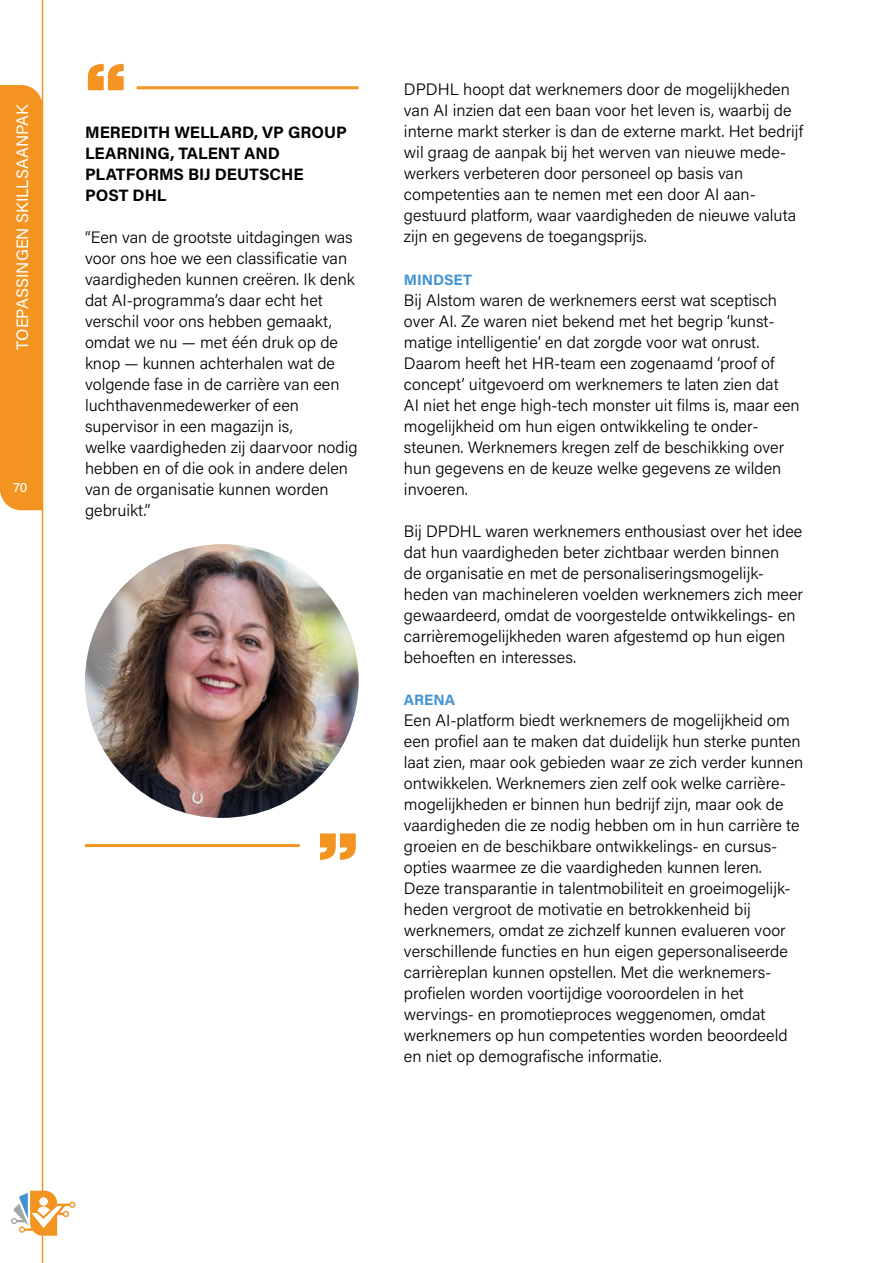
<style>
.page{position:relative;width:893px;height:1263px;background:#fff}
.page>*{position:absolute;margin:0;border:0;box-sizing:border-box;transform-origin:0 0}
.t1{font:700 93.75px "Founders Grotesk";color:#f39322}
.t2{font:300 16.5px/21px "Acumin Pro";color:#000}
.t3{font:700 16.5px/21px "Acumin Pro";color:#000}
.t4{font:16.5px "Acumin Pro";color:#fff}
.t5{font:700 15px "Acumin Pro";color:#4293d0}
.t6{font:500 13.5px "Acumin Pro";color:#fff}
</style>
<div class="page">
<div style="left:0;top:85px;width:42px;height:425px;background:#f39322"></div>
<hr style="left:42px;top:0;width:1px;height:1263px;background:#f39322">
<svg style="left:11px;top:1191px;width:65px;height:45px"></svg>
<hr style="left:0;top:85px;width:1px;height:405px;background:#f39322">
<img style="left:85px;top:544px;width:274px;height:274px;border-radius:137px">
<hr style="left:85px;top:844px;width:215px;height:3px;background:#f39322">
<hr style="left:137px;top:86px;width:222px;height:3px;background:#f39322">
<p class="t4" style="left:11px;top:350px;width:247px;rotate:-90deg">TOEPASSINGEN SKILLSAANPAK</p>
<p class="t6" style="left:13px;top:478px;width:16px">70</p>
<h1 class="t1" style="left:85px;top:33px;width:43px">“</h1>
<p class="t3" style="left:85px;top:121px;width:263px">MEREDITH WELLARD, VP GROUP<br>LEARNING, TALENT AND<br>PLATFORMS BIJ DEUTSCHE<br>POST DHL</p>
<p class="t2" style="left:85px;top:226px;width:274px">“Een van de grootste uitdagingen was voor ons hoe we een classificatie van vaardigheden kunnen creëren. Ik denk dat AI-programma’s daar echt het verschil voor ons hebben gemaakt, omdat we nu — met één druk op de knop — kunnen achterhalen wat de volgende fase in de carrière van een luchthavenmedewerker of een supervisor in een magazijn is,<br>welke vaardigheden zij daarvoor nodig hebben en of die ook in andere delen van de organisatie kunnen worden gebruikt.”</p>
<h1 class="t1" style="left:359px;top:891px;width:43px;rotate:-180deg">“</h1>
<p class="t2" style="left:404px;top:78px;width:401px">DPDHL hoopt dat werknemers door de mogelijkheden van AI inzien dat een baan voor het leven is, waarbij de interne markt sterker is dan de externe markt. Het bedrijf wil graag de aanpak bij het werven van nieuwe mede&shy;werkers verbeteren door personeel op basis van competenties aan te nemen met een door AI aan&shy;gestuurd platform, waar vaardigheden de nieuwe valuta zijn en gegevens de toegangsprijs.</p>
<p class="t5" style="left:404px;top:269px;width:70px">MINDSET</p>
<p class="t2" style="left:404px;top:289px;width:397px">Bij Alstom waren de werknemers eerst wat sceptisch over AI. Ze waren niet bekend met het begrip ‘kunst&shy;matige intelligentie’ en dat zorgde voor wat onrust.<br>Daarom heeft het HR-team een zogenaamd ‘proof of concept’ uitgevoerd om werknemers te laten zien dat<br>AI niet het enge high-tech monster uit films is, maar een mogelijkheid om hun eigen ontwikkeling te onder&shy;steunen. Werknemers kregen zelf de beschikking over hun gegevens en de keuze welke gegevens ze wilden invoeren.</p>
<p class="t2" style="left:404px;top:520px;width:401px">Bij DPDHL waren werknemers enthousiast over het idee dat hun vaardigheden beter zichtbaar werden binnen<br>de organisatie en met de personaliseringsmogelijk&shy;heden van machineleren voelden werknemers zich meer gewaardeerd, omdat de voorgestelde ontwikkelings- en carrièremogelijkheden waren afgestemd op hun eigen behoeften en interesses.</p>
<p class="t5" style="left:404px;top:689px;width:53px">ARENA</p>
<p class="t2" style="left:404px;top:709px;width:401px">Een AI-platform biedt werknemers de mogelijkheid om een profiel aan te maken dat duidelijk hun sterke punten laat zien, maar ook gebieden waar ze zich verder kunnen ontwikkelen. Werknemers zien zelf ook welke carrière&shy;mogelijkheden er binnen hun bedrijf zijn, maar ook de vaardigheden die ze nodig hebben om in hun carrière te groeien en de beschikbare ontwikkelings- en cursus&shy;opties waarmee ze die vaardigheden kunnen leren.<br>Deze transparantie in talentmobiliteit en groeimogelijk&shy;heden vergroot de motivatie en betrokkenheid bij werknemers, omdat ze zichzelf kunnen evalueren voor verschillende functies en hun eigen gepersonaliseerde carrièreplan kunnen opstellen. Met die werknemers&shy;profielen worden voortijdige vooroordelen in het wervings- en promotieproces weggenomen, omdat werknemers op hun competenties worden beoordeeld en niet op demografische informatie.</p>
</div>
